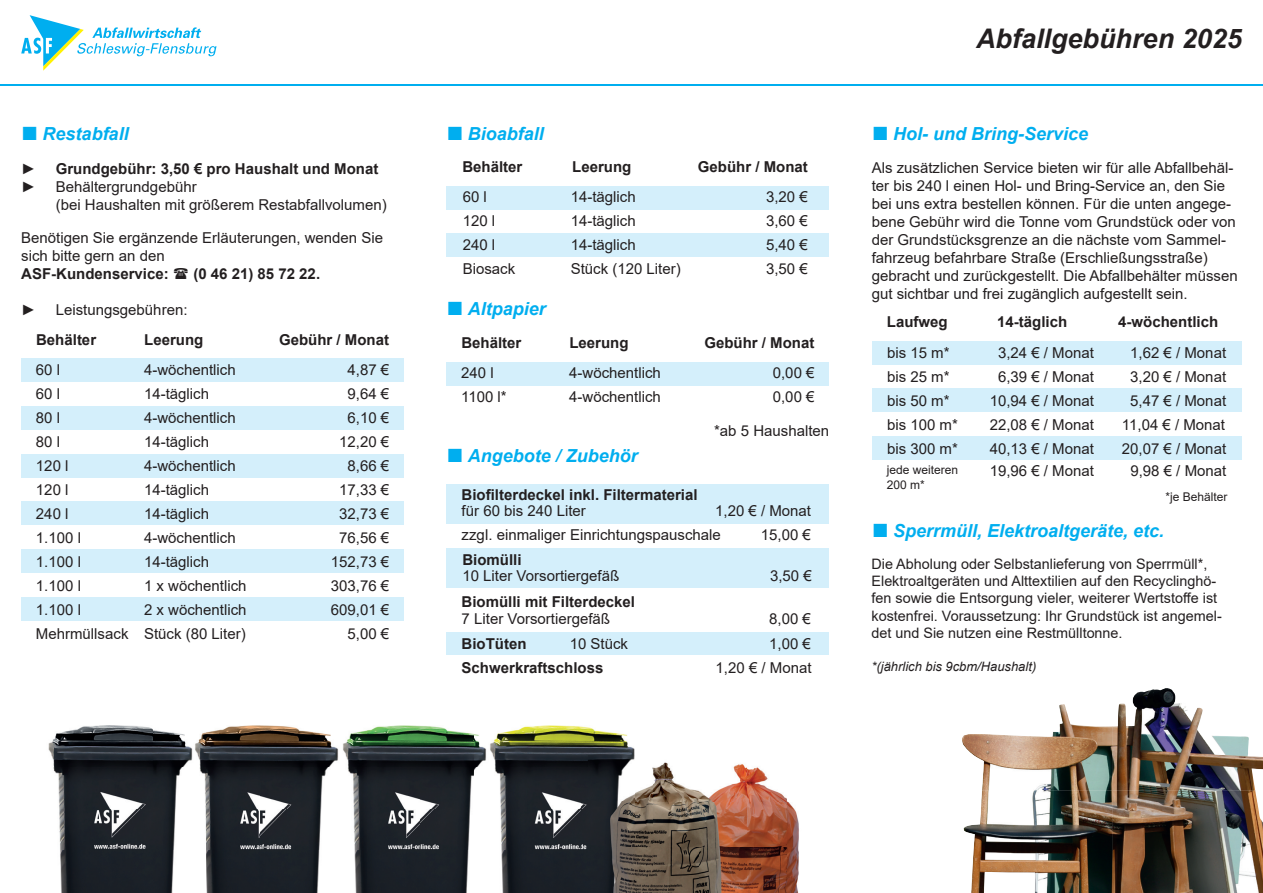
<style>
.page{position:relative;width:1263px;height:893px;background:#fff}
.page>*{position:absolute;margin:0;border:0;box-sizing:border-box;transform-origin:0 0}
.t1{font:italic 700 27px "Arial";color:#231f20}
.t2{font:italic 700 18px "Arial";color:#00aeef}
.t3{font:15px/24px "Arial";color:#231f20}
.t4{font:700 15px "Arial";color:#231f20}
.t5{font:14.4px/17.2px "Arial";color:#231f20}
.t6{font:italic 12.9px "Arial";color:#231f20}
.t7{font:12px/15px "Arial";color:#231f20}
.s1{font-weight:400;font-style:normal;font-size:28.5px}
</style>
<div class="page">
<div style="left:446px;top:632px;width:383px;height:23px;background:#d4effb"></div>
<div style="left:872px;top:389px;width:370px;height:23px;background:#d4effb"></div>
<div style="left:872px;top:436px;width:370px;height:24px;background:#d4effb"></div>
<div style="left:872px;top:341px;width:370px;height:24px;background:#d4effb"></div>
<div style="left:446px;top:484px;width:383px;height:40px;background:#d4effb"></div>
<div style="left:446px;top:549px;width:383px;height:39px;background:#d4effb"></div>
<div style="left:446px;top:233px;width:383px;height:24px;background:#d4effb"></div>
<div style="left:446px;top:186px;width:383px;height:24px;background:#d4effb"></div>
<div style="left:21px;top:406px;width:383px;height:24px;background:#d4effb"></div>
<div style="left:21px;top:454px;width:383px;height:24px;background:#d4effb"></div>
<div style="left:21px;top:501px;width:383px;height:24px;background:#d4effb"></div>
<div style="left:21px;top:549px;width:383px;height:24px;background:#d4effb"></div>
<div style="left:21px;top:597px;width:383px;height:23px;background:#d4effb"></div>
<div style="left:21px;top:358px;width:383px;height:24px;background:#d4effb"></div>
<img style="left:48px;top:725px;width:587px;height:42px">
<img style="left:53px;top:767px;width:535px;height:126px">
<img style="left:653px;top:764px;width:146px;height:129px">
<img style="left:588px;top:756px;width:84px;height:45px">
<img style="left:588px;top:801px;width:65px;height:92px">
<img style="left:962px;top:704px;width:150px;height:86px">
<img style="left:1112px;top:688px;width:151px;height:102px">
<img style="left:964px;top:790px;width:299px;height:103px">
<div style="left:446px;top:362px;width:383px;height:24px;background:#d4effb"></div>
<hr style="left:0;top:84px;width:1263px;height:1px;background:#00aeef">
<svg style="left:21px;top:15px;width:196px;height:56px"></svg>
<p class="t2" style="left:21px;top:121px;width:109px"><span class="s1">■</span> Restabfall</p>
<p class="t2" style="left:446px;top:121px;width:99px"><span class="s1">■</span> Bioabfall</p>
<p class="t4" style="left:462px;top:156px;width:62px">Behälter</p>
<p class="t4" style="left:572px;top:156px;width:61px">Leerung</p>
<p class="t4" style="left:698px;top:156px;width:112px">Gebühr / Monat</p>
<p class="t3" style="left:21px;top:156px;width:16px">►</p>
<p class="t4" style="left:56px;top:158px;width:324px">Grundgebühr: 3,50 € pro Haushalt und Monat</p>
<p class="t3" style="left:21px;top:174px;width:16px">►</p>
<p class="t3" style="left:56px;top:177px;width:332px;line-height:18px">Behältergrundgebühr<br>(bei Haushalten mit größerem Restabfallvolumen)</p>
<p class="t3" style="left:463px;top:185px;width:26px">60 l</p>
<p class="t3" style="left:571px;top:185px;width:67px">14-täglich</p>
<p class="t3" style="left:766px;top:185px;width:43px">3,20 €</p>
<p class="t3" style="left:463px;top:209px;width:34px">120 l</p>
<p class="t3" style="left:571px;top:209px;width:67px">14-täglich</p>
<p class="t3" style="left:766px;top:209px;width:43px">3,60 €</p>
<p class="t3" style="left:463px;top:233px;width:34px">240 l</p>
<p class="t3" style="left:571px;top:233px;width:67px">14-täglich</p>
<p class="t3" style="left:766px;top:233px;width:43px">5,40 €</p>
<p class="t3" style="left:463px;top:257px;width:54px">Biosack</p>
<p class="t3" style="left:571px;top:257px;width:112px">Stück (120 Liter)</p>
<p class="t3" style="left:766px;top:257px;width:43px">3,50 €</p>
<p class="t3" style="left:21px;top:228px;width:363px;line-height:18px">Benötigen Sie ergänzende Erläuterungen, wenden Sie sich bitte gern an den</p>
<p class="t4" style="left:21px;top:263px;width:149px">ASF-Kundenservice:</p>
<p class="t4" style="left:193px;top:263px;width:128px">(0 46 21) 85 72 22.</p>
<p class="t3" style="left:21px;top:298px;width:16px">►</p>
<p class="t3" style="left:56px;top:298px;width:133px">Leistungsgebühren:</p>
<p class="t2" style="left:446px;top:297px;width:101px"><span class="s1">■</span> Altpapier</p>
<p class="t4" style="left:36px;top:329px;width:62px">Behälter</p>
<p class="t4" style="left:144px;top:329px;width:61px">Leerung</p>
<p class="t4" style="left:279px;top:329px;width:112px">Gebühr / Monat</p>
<p class="t4" style="left:461px;top:333px;width:62px">Behälter</p>
<p class="t4" style="left:569px;top:333px;width:61px">Leerung</p>
<p class="t4" style="left:704px;top:333px;width:112px">Gebühr / Monat</p>
<p class="t3" style="left:36px;top:357px;width:26px">60 l</p>
<p class="t3" style="left:144px;top:357px;width:93px">4-wöchentlich</p>
<p class="t3" style="left:348px;top:357px;width:43px">4,87 €</p>
<p class="t3" style="left:36px;top:381px;width:26px">60 l</p>
<p class="t3" style="left:144px;top:381px;width:67px">14-täglich</p>
<p class="t3" style="left:348px;top:381px;width:43px">9,64 €</p>
<p class="t3" style="left:36px;top:405px;width:26px">80 l</p>
<p class="t3" style="left:144px;top:405px;width:93px">4-wöchentlich</p>
<p class="t3" style="left:348px;top:405px;width:43px">6,10 €</p>
<p class="t3" style="left:36px;top:429px;width:26px">80 l</p>
<p class="t3" style="left:144px;top:429px;width:67px">14-täglich</p>
<p class="t3" style="left:339px;top:429px;width:52px">12,20 €</p>
<p class="t3" style="left:36px;top:453px;width:34px">120 l</p>
<p class="t3" style="left:144px;top:453px;width:93px">4-wöchentlich</p>
<p class="t3" style="left:348px;top:453px;width:43px">8,66 €</p>
<p class="t3" style="left:36px;top:477px;width:34px">120 l</p>
<p class="t3" style="left:144px;top:477px;width:67px">14-täglich</p>
<p class="t3" style="left:339px;top:477px;width:52px">17,33 €</p>
<p class="t3" style="left:36px;top:501px;width:34px">240 l</p>
<p class="t3" style="left:144px;top:501px;width:67px">14-täglich</p>
<p class="t3" style="left:339px;top:501px;width:52px">32,73 €</p>
<p class="t3" style="left:36px;top:525px;width:47px">1.100 l</p>
<p class="t3" style="left:144px;top:525px;width:93px">4-wöchentlich</p>
<p class="t3" style="left:339px;top:525px;width:52px">76,56 €</p>
<p class="t3" style="left:36px;top:549px;width:47px">1.100 l</p>
<p class="t3" style="left:144px;top:549px;width:67px">14-täglich</p>
<p class="t3" style="left:331px;top:549px;width:60px">152,73 €</p>
<p class="t3" style="left:36px;top:573px;width:47px">1.100 l</p>
<p class="t3" style="left:144px;top:573px;width:104px">1 x wöchentlich</p>
<p class="t3" style="left:331px;top:573px;width:60px">303,76 €</p>
<p class="t3" style="left:36px;top:597px;width:47px">1.100 l</p>
<p class="t3" style="left:144px;top:597px;width:104px">2 x wöchentlich</p>
<p class="t3" style="left:331px;top:597px;width:60px">609,01 €</p>
<p class="t3" style="left:36px;top:621px;width:211px">Mehrmüllsack Stück (80 Liter)</p>
<p class="t3" style="left:348px;top:621px;width:43px">5,00 €</p>
<p class="t3" style="left:461px;top:361px;width:34px">240 l</p>
<p class="t3" style="left:569px;top:361px;width:93px">4-wöchentlich</p>
<p class="t3" style="left:773px;top:361px;width:43px">0,00 €</p>
<p class="t3" style="left:461px;top:385px;width:47px">1100 l*</p>
<p class="t3" style="left:569px;top:385px;width:93px">4-wöchentlich</p>
<p class="t3" style="left:773px;top:385px;width:43px">0,00 €</p>
<p class="t2" style="left:446px;top:444px;width:193px"><span class="s1">■</span> Angebote / Zubehör</p>
<p class="t3" style="left:714px;top:419px;width:117px">*ab 5 Haushalten</p>
<p class="t4" style="left:462px;top:484px;width:237px">Biofilterdeckel inkl. Filtermaterial</p>
<p class="t3" style="left:462px;top:499px;width:126px">für 60 bis 240 Liter</p>
<p class="t3" style="left:462px;top:499px;width:351px;text-indent:254px">1,20 € / Monat zzgl. einmaliger Einrichtungspauschale</p>
<p class="t3" style="left:761px;top:523px;width:52px">15,00 €</p>
<p class="t4" style="left:462px;top:549px;width:61px">Biomülli</p>
<p class="t3" style="left:462px;top:564px;width:158px">10 Liter Vorsortiergefäß</p>
<p class="t3" style="left:770px;top:564px;width:43px">3,50 €</p>
<p class="t4" style="left:462px;top:592px;width:175px">Biomülli mit Filterdeckel</p>
<p class="t3" style="left:462px;top:607px;width:150px">7 Liter Vorsortiergefäß</p>
<p class="t3" style="left:769px;top:607px;width:43px">8,00 €</p>
<p class="t4" style="left:462px;top:633px;width:66px">BioTüten</p>
<p class="t3" style="left:570px;top:632px;width:60px">10 Stück</p>
<p class="t3" style="left:769px;top:632px;width:43px">1,00 €</p>
<p class="t4" style="left:462px;top:657px;width:143px">Schwerkraftschloss</p>
<p class="t3" style="left:716px;top:656px;width:97px">1,20 € / Monat</p>
<h1 class="t1" style="left:976px;top:21px;width:267px">Abfallgebühren 2025</h1>
<p class="t2" style="left:872px;top:121px;width:218px"><span class="s1">■</span> Hol- und Bring-Service</p>
<p class="t3" style="left:872px;top:158px;width:368px;line-height:18px">Als zusätzlichen Service bieten wir für alle Abfallbehäl&shy;ter bis 240 l einen Hol- und Bring-Service an, den Sie bei uns extra bestellen können. Für die unten angege&shy;bene Gebühr wird die Tonne vom Grundstück oder von der Grundstücksgrenze an die nächste vom Sammel&shy;fahrzeug befahrbare Straße (Erschließungsstraße) gebracht und zurückgestellt. Die Abfallbehälter müssen gut sichtbar und frei zugänglich aufgestellt sein.</p>
<p class="t4" style="left:887px;top:311px;width:62px">Laufweg</p>
<p class="t4" style="left:997px;top:311px;width:72px">14-täglich</p>
<p class="t4" style="left:1118px;top:311px;width:102px">4-wöchentlich</p>
<p class="t3" style="left:887px;top:341px;width:72px">bis 15 m* bis 25 m* bis 50 m* bis 100 m* bis 300 m*</p>
<p class="t3" style="left:990px;top:341px;width:106px;text-align:center">3,24 € / Monat<br>6,39 € / Monat<br>10,94 € / Monat<br>22,08 € / Monat<br>40,13 € / Monat</p>
<p class="t3" style="left:1122px;top:341px;width:106px;text-align:center">1,62 € / Monat<br>3,20 € / Monat<br>5,47 € / Monat<br>11,04 € / Monat<br>20,07 € / Monat</p>
<p class="t7" style="left:887px;top:462px;width:73px">jede weiteren<br>200 m*</p>
<p class="t3" style="left:990px;top:459px;width:106px">19,96 € / Monat</p>
<p class="t3" style="left:1130px;top:459px;width:97px">9,98 € / Monat</p>
<p class="t7" style="left:1165px;top:490px;width:64px">*je Behälter</p>
<p class="t2" style="left:872px;top:518px;width:294px"><span class="s1">■</span> Sperrmüll, Elektroaltgeräte, etc.</p>
<p class="t5" style="left:871px;top:555px;width:352px">Die Abholung oder Selbstanlieferung von Sperrmüll*, Elektroaltgeräten und Alttextilien auf den Recyclinghö&shy;fen sowie die Entsorgung vieler, weiterer Wertstoffe ist kostenfrei. Voraussetzung: Ihr Grundstück ist angemel&shy;det und Sie nutzen eine Restmülltonne.</p>
<p class="t6" style="left:871px;top:658px;width:166px">*(jährlich bis 9cbm/Haushalt)</p>
</div>
